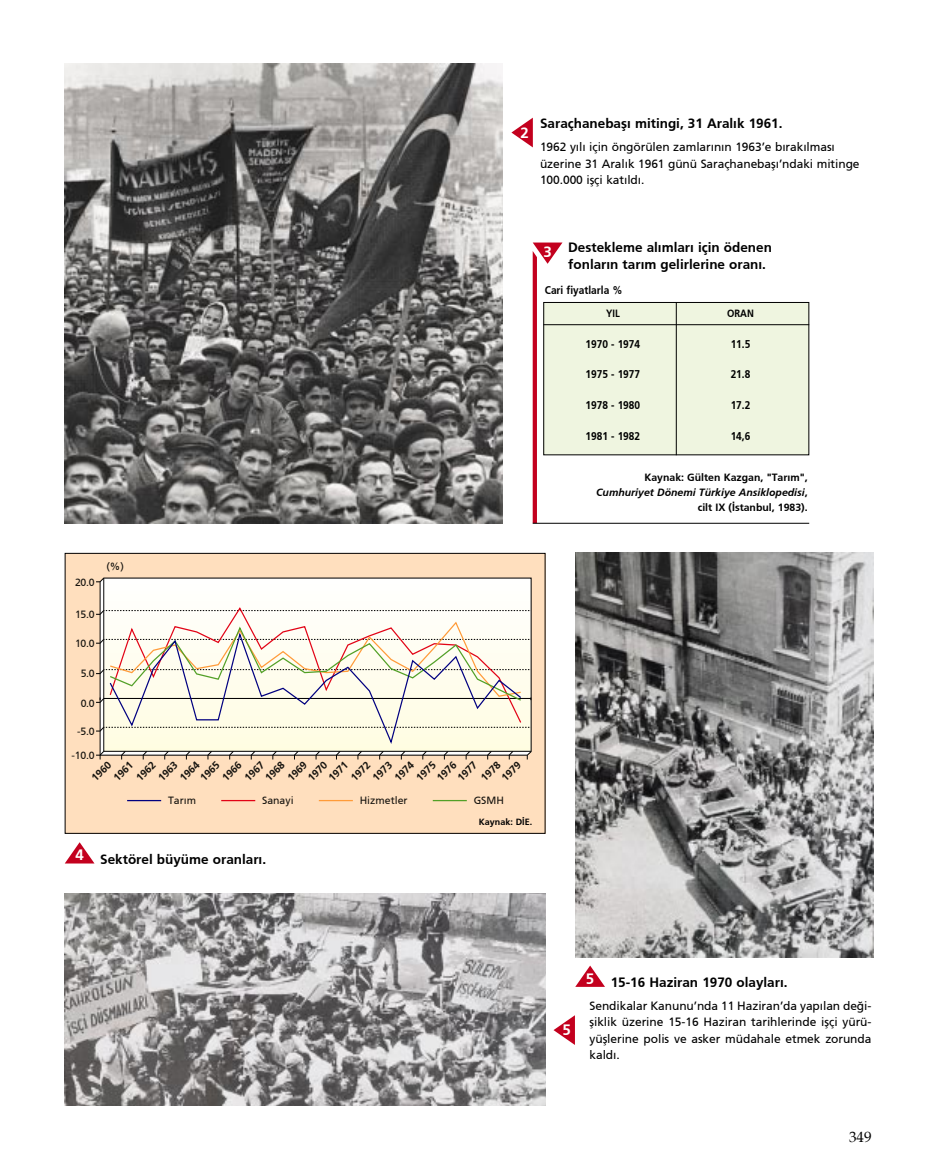
<style>
.page{position:relative;width:935px;height:1169px;background:#fff}
.page>*{position:absolute;margin:0;border:0;box-sizing:border-box;transform-origin:0 0}
.t1{font:15px "Palatino Turk";color:#000}
.t2{font:15px "Frutiger T Bold";color:#fff}
.t3{font:13.5px/16.5px "Frutiger T Bold";color:#000}
.t4{font:12px/16.5px "Frutiger T";letter-spacing:-.005em;color:#000;text-align:justify}
.t5{font:11.25px "Frutiger T Bold";color:#000;scale:.9 1}
.t6{font:10.5px/14.7px "Frutiger T Bold";color:#000;text-align:right}
.t7{font:10.5px/14.7px "Frutiger T Bold";color:#17140f}
.t8{font:10.5px "Frutiger T";color:#17140f}
.t9{font:10.5px "Frutiger T Bold";color:#000;scale:.9 1}
.t10{font:9px "Frutiger T Bold";color:#000}
.s1{font-style:inherit}
.s2{font-style:italic}
</style>
<div class="page">
<div style="left:543px;top:302px;width:265px;height:153px;background:#eff5e0"></div>
<div style="left:543px;top:302px;width:266px;height:153px;border:1px solid #000"></div>
<img style="left:65px;top:893px;width:480px;height:213px">
<img style="left:65px;top:64px;width:438px;height:459px">
<div style="left:65px;top:553px;width:480px;height:280px;background:#ffdfbe"></div>
<hr style="left:221px;top:800px;width:34px;height:1px;background:#e20316">
<hr style="left:127px;top:800px;width:34px;height:1px;background:#000080">
<hr style="left:319px;top:800px;width:34px;height:1px;background:#ff9b39">
<hr style="left:433px;top:800px;width:34px;height:1px;background:#52a027">
<svg style="left:100px;top:577px;width:431px;height:4px;background:#bdb7b2"></svg>
<svg style="left:96px;top:581px;width:435px;height:179px;background:#f0ebde"></svg>
<div style="left:65px;top:553px;width:480px;height:280px;border:1px solid #000"></div>
<svg style="left:65px;top:842px;width:29px;height:21px"></svg>
<svg style="left:576px;top:965px;width:29px;height:21px"></svg>
<hr style="left:676px;top:302px;width:1px;height:153px;background:#000">
<svg style="left:532px;top:242px;width:30px;height:281px"></svg>
<hr style="left:532px;top:523px;width:277px;height:1px;background:#000">
<hr style="left:543px;top:324px;width:266px;height:1px;background:#000">
<img style="left:575px;top:553px;width:298px;height:404px">
<svg style="left:511px;top:118px;width:22px;height:29px"></svg>
<svg style="left:553px;top:1015px;width:22px;height:30px"></svg>
<p class="t2" style="left:520px;top:124px;width:10px">2</p>
<p class="t3" style="left:540px;top:115px;width:244px">SaraÁhaneba<span class="s1">fl</span>õ mitingi, 31 Aralõk 1961.</p>
<p class="t4" style="left:540px;top:139px;width:321px;text-align:left">1962 yõlõ iÁin ˆngˆr¸len zamlarõnõn 1963íe bõrakõlmasõ ¸zerine 31 Aralõk 1961 g¸n¸ SaraÁhaneba<span class="s1">fl</span>õíndaki mitinge<br>100.000 i<span class="s1">fl</span>Ái katõldõ.</p>
<p class="t3" style="left:568px;top:239px;width:205px">Destekleme alõmlarõ iÁin ˆdenen fonlarõn tarõm gelirlerine oranõ.</p>
<p class="t2" style="left:543px;top:243px;width:10px">3</p>
<p class="t5" style="left:545px;top:283px;width:88px">Cari fiyatlarla %</p>
<p class="t9" style="left:606px;top:307px;width:17px">YIL</p>
<p class="t9" style="left:727px;top:307px;width:31px">ORAN</p>
<p class="t5" style="left:585px;top:337px;width:62px">1970 - 1974</p>
<p class="t5" style="left:730px;top:337px;width:23px">11.5</p>
<p class="t5" style="left:585px;top:368px;width:62px">1975 - 1977</p>
<p class="t5" style="left:730px;top:368px;width:23px">21.8</p>
<p class="t5" style="left:585px;top:398px;width:62px">1978 - 1980</p>
<p class="t5" style="left:730px;top:398px;width:23px">17.2</p>
<p class="t5" style="left:585px;top:429px;width:62px">1981 - 1982</p>
<p class="t5" style="left:730px;top:429px;width:23px">14,6</p>
<p class="t6" style="left:596px;top:470px;width:213px">Kaynak: G¸lten Kazgan, "Tarõm",<br><span class="s2">Cumhuriyet Dˆnemi T¸rkiye Ansiklopedisi</span>, cilt IX (ãstanbul, 1983).</p>
<p class="t8" style="left:75px;top:576px;width:21px">20.0</p>
<p class="t8" style="left:75px;top:608px;width:21px">15.0</p>
<p class="t8" style="left:75px;top:637px;width:21px">10.0</p>
<p class="t8" style="left:81px;top:667px;width:16px">5.0</p>
<p class="t8" style="left:81px;top:697px;width:16px">0.0</p>
<p class="t8" style="left:77px;top:725px;width:19px">-5.0</p>
<p class="t8" style="left:106px;top:560px;width:19px">(%)</p>
<p class="t8" style="left:72px;top:749px;width:25px">-10.0</p>
<p class="t7" style="left:88px;top:774px;width:25px;rotate:-46deg">1960</p>
<p class="t7" style="left:110px;top:774px;width:25px;rotate:-46deg">1961</p>
<p class="t7" style="left:132px;top:774px;width:25px;rotate:-46deg">1962</p>
<p class="t7" style="left:154px;top:774px;width:25px;rotate:-46deg">1963</p>
<p class="t7" style="left:176px;top:774px;width:25px;rotate:-46deg">1964</p>
<p class="t7" style="left:196px;top:774px;width:25px;rotate:-46deg">1965</p>
<p class="t7" style="left:218px;top:774px;width:25px;rotate:-46deg">1966</p>
<p class="t7" style="left:241px;top:774px;width:25px;rotate:-46deg">1967</p>
<p class="t7" style="left:272px;top:763px;width:25px;line-height:16px;text-indent:-15px;rotate:-46deg">1968<br>1969</p>
<p class="t7" style="left:314px;top:764px;width:25px;text-indent:-14px;rotate:-46deg">1970<br>1971</p>
<p class="t7" style="left:347px;top:774px;width:25px;rotate:-46deg">1972</p>
<p class="t7" style="left:369px;top:774px;width:25px;rotate:-46deg">1973</p>
<p class="t7" style="left:391px;top:774px;width:25px;rotate:-46deg">1974</p>
<p class="t7" style="left:412px;top:774px;width:25px;rotate:-46deg">1975</p>
<p class="t7" style="left:433px;top:774px;width:25px;rotate:-46deg">1976</p>
<p class="t7" style="left:454px;top:774px;width:25px;rotate:-46deg">1977</p>
<p class="t7" style="left:487px;top:764px;width:25px;text-indent:-14px;rotate:-46deg">1978<br>1979</p>
<p class="t8" style="left:168px;top:794px;width:30px">Tarõm</p>
<p class="t8" style="left:262px;top:794px;width:33px">Sanayi</p>
<p class="t8" style="left:360px;top:794px;width:49px">Hizmetler</p>
<p class="t8" style="left:473px;top:794px;width:32px">GSMH</p>
<p class="t3" style="left:75px;top:850px;width:192px"><sup>4</sup> Sektˆrel b¸y¸me oranlarõ.</p>
<p class="t10" style="left:479px;top:816px;width:55px">Kaynak: DãE.</p>
<p class="t2" style="left:562px;top:1021px;width:10px">5</p>
<p class="t3" style="left:586px;top:973px;width:203px"><sup>5</sup> 15-16 Haziran 1970 olaylarõ.</p>
<p class="t4" style="left:589px;top:997px;width:283px">Sendikalar Kanunuínda 11 Haziranída yapõlan de§i&shy;<span class="s1">fl</span>iklik ¸zerine 15-16 Haziran tarihlerinde i<span class="s1">fl</span>Ái y¸r¸- y¸<span class="s1">fl</span>lerine polis ve asker m¸dahale etmek zorunda kaldõ.</p>
<p class="t1" style="left:849px;top:1129px;width:24px">349</p>
</div>
